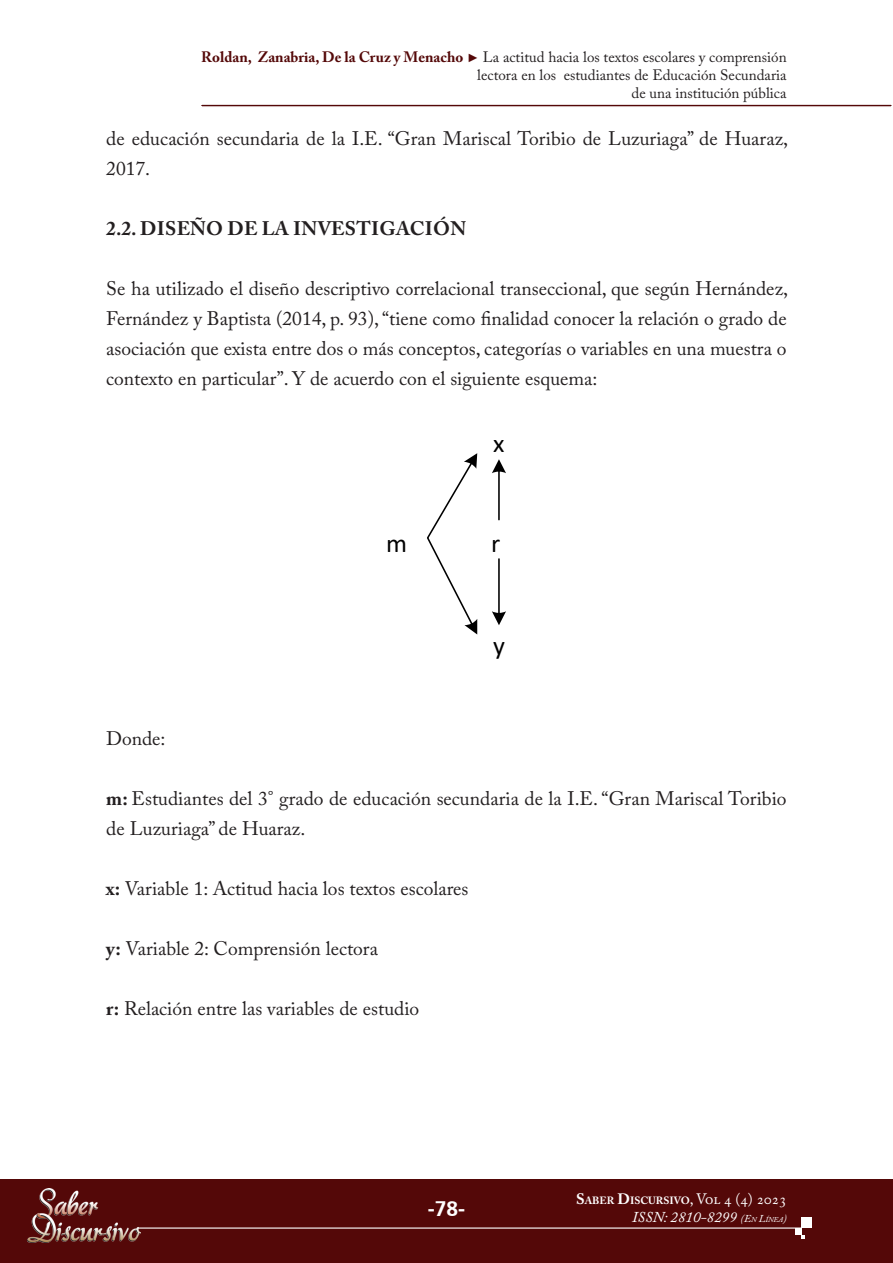
<style>
.page{position:relative;width:893px;height:1263px;background:#fff}
.page>*{position:absolute;margin:0;border:0;box-sizing:border-box;transform-origin:0 0}
.t1{font:25.65px "Calibri";color:#000}
.t2{font:700 21px "Frutiger SBIN Bdv 1";color:#fff}
.Texto_General{font:19.5px/30px "Adobe Caslon Pro";color:#231f20}
.Subtitulo_1{font:700 19.5px "Adobe Caslon Pro";letter-spacing:.015em;color:#231f20}
.t3{font:15px/18px "Adobe Caslon Pro";color:#231f20;text-align:right}
.t4{font:italic 15px "Adobe Caslon Pro";color:#fff}
.t5{font:700 10.5px "Adobe Caslon Pro";color:#fff}
.s1{font-weight:700;color:#540808}
.s2{font-family:"Arial";font-size:12px;color:#540808}
.s3{font-weight:700}
.s4{font-size:15px}
.s5{font-weight:400;font-size:15px}
.s6{font-size:10.5px}
.s7{font-size:7.35px}
</style>
<div class="page">
<div style="left:0;top:1179px;width:893px;height:84px;background:#540808"></div>
<hr style="left:138px;top:1227px;width:664px;height:1px;background:#fff">
<svg style="left:802px;top:1235px;width:3px;height:4px"></svg>
<div style="left:795px;top:1228px;width:7px;height:7px;background:#fff"></div>
<div style="left:802px;top:1217px;width:10px;height:10px;background:#fff"></div>
<img style="left:27px;top:1189px;width:114px;height:54px">
<svg style="left:201px;top:104px;width:691px;height:3px;background:#ac8787"></svg>
<svg style="left:427px;top:453px;width:50px;height:181px"></svg>
<hr style="left:498px;top:470px;width:2px;height:50px;background:#000">
<svg style="left:492px;top:459px;width:14px;height:14px"></svg>
<hr style="left:498px;top:559px;width:2px;height:56px;background:#000">
<svg style="left:492px;top:611px;width:14px;height:14px"></svg>
<p class="t3" style="left:201px;top:48px;width:587px"><span class="s1">Roldan, Zanabria, De la Cruz y Menacho</span> <span class="s2">►</span> La actitud hacia los textos escolares y comprensión lectora en los estudiantes de Educación Secundaria<br>de una institución pública</p>
<p class="Texto_General" style="left:106px;top:124px;width:683px">de educación secundaria de la I.E. “Gran Mariscal Toribio de Luzuriaga” de Huaraz,<br>2017.</p>
<p class="Subtitulo_1" style="left:106px;top:217px;width:361px">2.2. DISEÑO DE LA INVESTIGACIÓN</p>
<p class="Texto_General" style="left:106px;top:274px;width:683px;text-align:justify">Se ha utilizado el diseño descriptivo correlacional transeccional, que según Hernández, Fernández y Baptista (2014, p. 93), “tiene como finalidad conocer la relación o grado de asociación que exista entre dos o más conceptos, categorías o variables en una muestra o contexto en particular”. Y de acuerdo con el siguiente esquema:</p>
<p class="Texto_General" style="left:106px;top:724px;width:61px">Donde:</p>
<p class="t1" style="left:386px;top:525px;width:22px">m</p>
<p class="t1" style="left:493px;top:425px;width:13px">x</p>
<p class="t1" style="left:491px;top:525px;width:11px">r</p>
<p class="t1" style="left:493px;top:628px;width:13px">y</p>
<p class="Texto_General" style="left:106px;top:784px;width:682px"><span class="s3">m:</span> Estudiantes del 3° grado de educación secundaria de la I.E. “Gran Mariscal Toribio de Luzuriaga” de Huaraz.</p>
<p class="Texto_General" style="left:106px;top:874px;width:364px"><span class="s3">x:</span> Variable 1: Actitud hacia los textos escolares</p>
<p class="Texto_General" style="left:106px;top:934px;width:273px"><span class="s3">y:</span> Variable 2: Comprensión lectora</p>
<p class="Texto_General" style="left:106px;top:994px;width:314px"><span class="s3">r:</span> Relación entre las variables de estudio</p>
<p class="t2" style="left:428px;top:1196px;width:39px">-78-</p>
<p class="t5" style="left:576px;top:1194px;width:212px"><span class="s4">S</span>ABER <span class="s4">D</span>ISCURSIVO<span class="s5">, Vol 4 (4) 2023</span></p>
<p class="t4" style="left:632px;top:1208px;width:156px">ISSN: 2810-8299 <span class="s6">(E</span><span class="s7">N</span> <span class="s6">L</span><span class="s7">ÍNEA</span><span class="s6">)</span></p>
</div>
